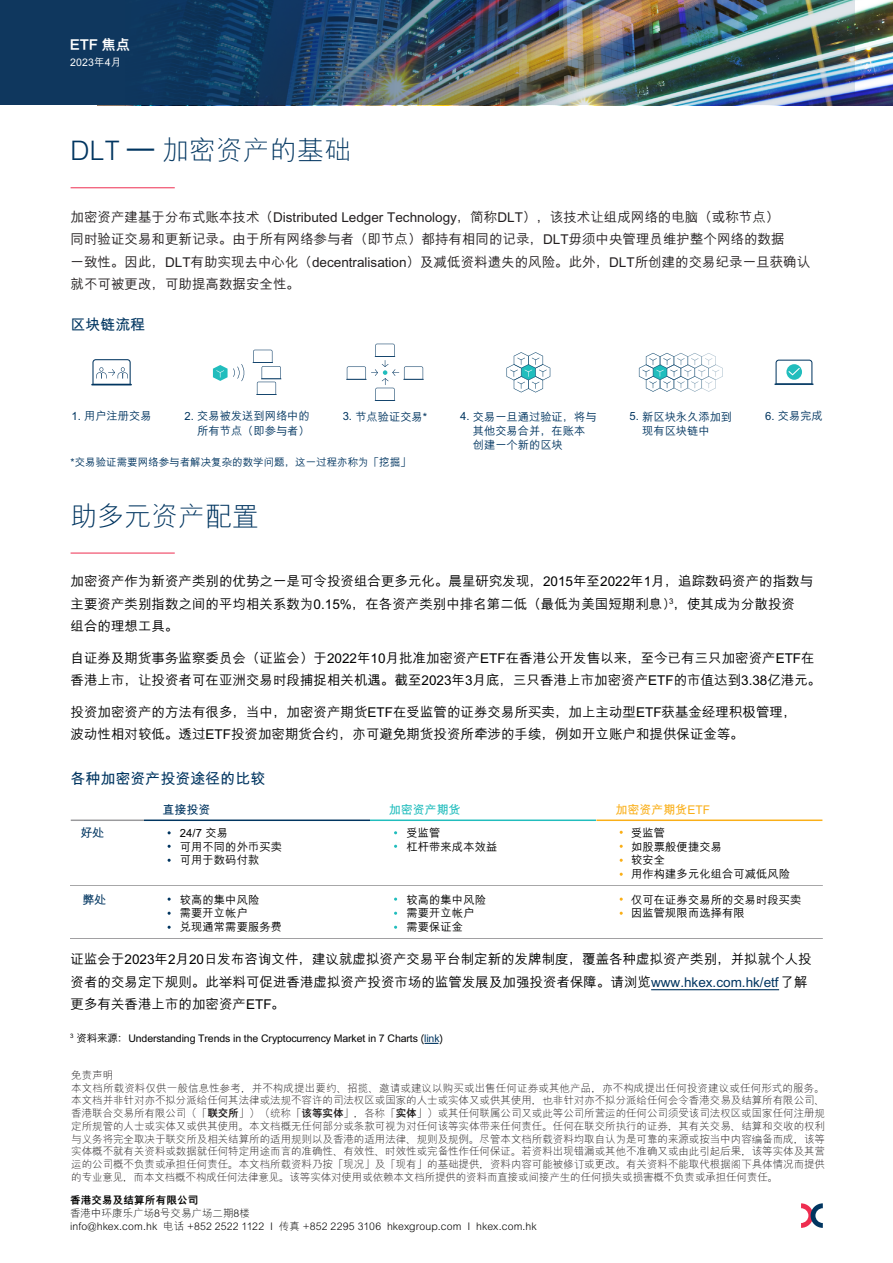
<style>
.page{position:relative;width:893px;height:1263px;background:#fff}
.page>*{position:absolute;margin:0;border:0;box-sizing:border-box;transform-origin:0 0}
.t1{font:300 27px "M Hei PRC";color:#003560}
.t2{font:700 15px "M Hei PRC";color:#003560}
.t3{font:800 14.25px "M Hei PRC";color:#fff}
.t4{font:500 13.5px/22.5px "M Hei PRC";color:#000001}
.t5{font:500 13.5px/22.5px "M Hei PRC";color:#231f20}
.t6{font:700 12px "M Hei PRC";color:#faaf18}
.t7{font:700 12px "M Hei PRC";color:#003560}
.t8{font:700 12px "M Hei PRC";color:#21bdbd}
.t9{font:500 11.25px/13.5px "M Hei PRC";letter-spacing:.01em;color:#000001}
.t10{font:500 11.25px/14.2px "M Hei PRC";color:#003560}
.t11{font:300 10.5px/12.8px "M Hei PRC";letter-spacing:-.005em;color:#231f20}
.t12{font:300 10.5px/12.6px "M Hei PRC";letter-spacing:.005em;color:#050504}
.t13{font:500 10.5px "M Hei PRC";letter-spacing:-.01em;color:#000001}
.t14{font:500 10.5px "M Hei PRC";color:#003560}
.t15{font:800 10.5px "M Hei PRC";letter-spacing:.02em;color:#050504}
.t16{font:500 10.5px "M Hei PRC";letter-spacing:.015em;color:#fff}
.s1{font-family:"M Hei HK"}
.s2{color:#003560}
.s3{font-weight:800}
.s4{font-size:10.65px}
</style>
<div class="page">
<hr style="left:71px;top:187px;width:104px;height:1px;background:#ee2d50">
<hr style="left:71px;top:553px;width:104px;height:1px;background:#ee2d50">
<hr style="left:91px;top:384px;width:41px;height:1px;background:#003560">
<svg style="left:92px;top:359px;width:39px;height:25px"></svg>
<svg style="left:253px;top:350px;width:28px;height:45px"></svg>
<svg style="left:213px;top:364px;width:32px;height:17px"></svg>
<svg style="left:346px;top:344px;width:78px;height:57px"></svg>
<svg style="left:506px;top:352px;width:44px;height:40px"></svg>
<svg style="left:639px;top:353px;width:84px;height:39px"></svg>
<hr style="left:774px;top:383px;width:40px;height:2px;background:#0f426a">
<svg style="left:776px;top:360px;width:36px;height:24px"></svg>
<hr style="left:70px;top:885px;width:753px;height:1px;background:#363539">
<hr style="left:70px;top:938px;width:753px;height:1px;background:#363539">
<hr style="left:144px;top:819px;width:226px;height:2px;background:#003560">
<hr style="left:370px;top:819px;width:226px;height:2px;background:#21bdbd">
<hr style="left:596px;top:819px;width:226px;height:2px;background:#faaf18">
<hr style="left:71px;top:819px;width:73px;height:2px;background:#363539">
<svg style="left:394px;top:897px;width:3px;height:4px"></svg>
<svg style="left:425px;top:1043px;width:13px;height:1px"></svg>
<hr style="left:651px;top:989px;width:128px;height:1px;background:#003560">
<img style="left:855px;top:0;width:38px;height:105px">
<img style="left:0;top:0;width:855px;height:105px">
<svg style="left:801px;top:1203px;width:22px;height:25px"></svg>
<h3 class="t3" style="left:70px;top:37px;width:62px">ETF 焦点</h3>
<p class="t16" style="left:70px;top:57px;width:53px">2023年4月</p>
<h1 class="t1" style="left:70px;top:137px;width:282px">DLT <span class="s1">–</span> 加密资产的基础</h1>
<p class="t5" style="left:71px;top:205px;width:741px">加密资产建基于分布式账本技术（Distributed Ledger Technology，简称DLT），该技术让组成网络的电脑（或称节点）<br>同时验证交易和更新记录。由于所有网络参与者（即节点）都持有相同的记录，DLT毋须中央管理员维护整个网络的数据<br>一致性。因此，DLT有助实现去中心化（decentralisation）及减低资料遗失的风险。此外，DLT所创建的交易纪录一旦获确认就不可被更改，可助提高数据安全性。</p>
<h2 class="t2" style="left:71px;top:317px;width:77px">区块链流程</h2>
<p class="t10" style="left:185px;top:409px;width:127px;text-align:right">2. 交易被发送到网络中的所有节点（即参与者）</p>
<p class="t10" style="left:71px;top:409px;width:82px">1. 用户注册交易</p>
<p class="t10" style="left:343px;top:409px;width:86px">3. 节点验证交易*</p>
<p class="t10" style="left:473px;top:409px;width:125px;text-indent:-13px">4. 交易一旦通过验证，将与其他交易合并，在账本创建一个新的区块</p>
<p class="t10" style="left:642px;top:409px;width:91px;text-indent:-13px">5. 新区块永久添加到现有区块链中</p>
<p class="t10" style="left:765px;top:409px;width:59px">6. 交易完成</p>
<p class="t14" style="left:71px;top:457px;width:342px">*交易验证需要网络参与者解决复杂的数学问题，这一过程亦称为「挖掘」</p>
<h1 class="t1" style="left:70px;top:502px;width:191px">助多元资产配置</h1>
<p class="t4" style="left:71px;top:570px;width:744px">加密资产作为新资产类别的优势之一是可令投资组合更多元化。晨星研究发现，2015年至2022年1月，追踪数码资产的指数与主要资产类别指数之间的平均相关系数为0.15%，在各资产类别中排名第二低（最低为美国短期利息)<sup>3</sup>，使其成为分散投资<br>组合的理想工具。</p>
<p class="t4" style="left:71px;top:646px;width:752px">自证券及期货事务监察委员会（证监会）于2022年10月批准加密资产ETF在香港公开发售以来，至今已有三只加密资产ETF在香港上市，让投资者可在亚洲交易时段捕捉相关机遇。截至2023年3月底，三只香港上市加密资产ETF的市值达到3.38亿港元。</p>
<p class="t4" style="left:71px;top:700px;width:728px">投资加密资产的方法有很多，当中，加密资产期货ETF在受监管的证券交易所买卖，加上主动型ETF获基金经理积极管理，波动性相对较低。透过ETF投资加密期货合约，亦可避免期货投资所牵涉的手续，例如开立账户和提供保证金等。</p>
<h2 class="t2" style="left:71px;top:771px;width:197px">各种加密资产投资途径的比较</h2>
<p class="t7" style="left:163px;top:803px;width:49px">直接投资</p>
<p class="t7" style="left:81px;top:827px;width:25px">好处</p>
<p class="t9" style="left:180px;top:826px;width:104px">24/7 交易<br>可用不同的外币买卖可用于数码付款</p>
<p class="t9" style="left:180px;top:892px;width:104px">较高的集中风险<br>需要开立帐户<br>兑现通常需要服务费</p>
<p class="t7" style="left:82px;top:893px;width:25px">弊处</p>
<p class="t8" style="left:389px;top:803px;width:73px">加密资产期货</p>
<p class="t6" style="left:615px;top:803px;width:96px">加密资产期货ETF</p>
<p class="t9" style="left:406px;top:826px;width:92px">受监管<br>杠杆带来成本效益</p>
<p class="t9" style="left:406px;top:892px;width:81px">较高的集中风险需要开立帐户需要保证金</p>
<p class="t9" style="left:631px;top:826px;width:160px">受监管<br>如股票般便捷交易<br>较安全<br>用作构建多元化组合可减低风险</p>
<p class="t9" style="left:631px;top:892px;width:172px">仅可在证券交易所的交易时段买卖因监管规限而选择有限</p>
<p class="t4" style="left:71px;top:948px;width:743px">证监会于2023年2月20日发布咨询文件，建议就虚拟资产交易平台制定新的发牌制度，覆盖各种虚拟资产类别，并拟就个人投资者的交易定下规则。此举料可促进香港虚拟资产投资市场的监管发展及加强投资者保障。请浏览<span class="s2">www.hkex.com.hk/etf</span>了解更多有关香港上市的加密资产ETF。</p>
<p class="t13" style="left:70px;top:1032px;width:374px"><sup>3</sup> 资料来源：Understanding Trends in the Cryptocurrency Market in 7 Charts (<span class="s2">link</span>)</p>
<p class="t11" style="left:71px;top:1068px;width:755px">免责声明<br>本文档所载资料仅供一般信息性参考，并不构成提出要约、招揽、邀请或建议以购买或出售任何证券或其他产品，亦不构成提出任何投资建议或任何形式的服务。本文档并非针对亦不拟分派给任何其法律或法规不容许的司法权区或国家的人士或实体又或供其使用，也非针对亦不拟分派给任何会令香港交易及结算所有限公司、香港联合交易所有限公司（「<span class="s3">联交所</span>」）（统称「<span class="s3">该等实体</span>」，各称「<span class="s3">实体</span>」）或其任何联属公司又或此等公司所营运的任何公司须受该司法权区或国家任何注册规定所规管的人士或实体又或供其使用。本文档概无任何部分或条款可视为对任何该等实体带来任何责任。任何在联交所执行的证券，其有关交易、结算和交收的权利与义务将完全取决于联交所及相关结算所的适用规则以及香港的适用法律、规则及规例。尽管本文档所载资料均取自认为是可靠的来源或按当中内容编备而成，该等实体概不就有关资料或数据就任何特定用途而言的准确性、有效性、时效性或完备性作任何保证。若资料出现错漏或其他不准确又或由此引起后果，该等实体及其营运的公司概不负责或承担任何责任。本文档所载资料乃按「现况」及「现有」的基础提供，资料内容可能被修订或更改。有关资料不能取代根据阁下具体情况而提供的专业意见，而本文档概不构成任何法律意见。该等实体对使用或依赖本文档所提供的资料而直接或间接产生的任何损失或损害概不负责或承担任何责任。</p>
<p class="t15" style="left:70px;top:1195px;width:130px">香港交易及结算所有限公司</p>
<p class="t12" style="left:70px;top:1206px;width:468px">香港中环康乐广场8号交易广场二期8楼<br>info@hkex.com.hk 电<span class="s4">话</span> +852 2522 1122 I <span class="s4">传</span>真 +852 2295 3106 hkexgroup.com I hkex.com.hk</p>
</div>
